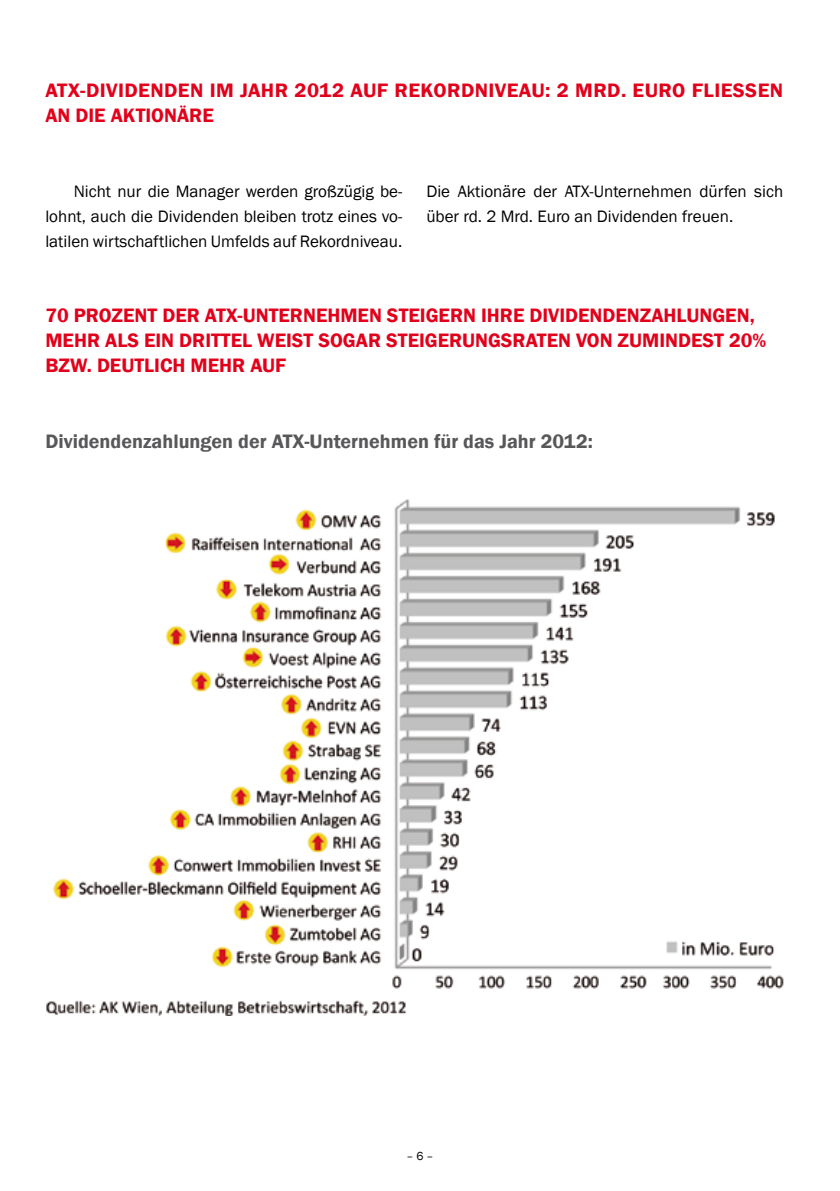
<style>
.page{position:relative;width:840px;height:1191px;background:#fff}
.page>*{position:absolute;margin:0;border:0;box-sizing:border-box;transform-origin:0 0}
.t1{font:600 20px/25px "Franklin Gothic";color:#e2001a}
.t2{font:600 20px/25px "Franklin Gothic";letter-spacing:.02em;color:#e2001a}
.t3{font:600 20px "Franklin Gothic";color:#58585a}
.t4{font:17px/25px "Franklin Gothic";color:#000;text-align:justify}
.t5{font:12px "Franklin Gothic";color:#000}
</style>
<div class="page">
<img style="left:46px;top:499px;width:738px;height:516px">
<p class="t2" style="left:45px;top:78px;width:739px">ATX-DIVIDENDEN IM JAHR 2012 AUF REKORDNIVEAU: 2 MRD. EURO FLIESSEN<br>AN DIE AKTIONÄRE</p>
<p class="t4" style="left:45px;top:179px;width:358px;text-indent:28px">Nicht nur die Manager werden großzügig be&shy;lohnt, auch die Dividenden bleiben trotz eines vo&shy;latilen wirtschaftlichen Umfelds auf Rekordniveau.</p>
<p class="t4" style="left:426px;top:179px;width:358px">Die Aktionäre der ATX-Unternehmen dürfen sich über rd. 2 Mrd. Euro an Dividenden freuen.</p>
<p class="t1" style="left:45px;top:303px;width:722px">70 PROZENT DER ATX-UNTERNEHMEN STEIGERN IHRE DIVIDENDENZAHLUNGEN,<br>MEHR ALS EIN DRITTEL WEIST SOGAR STEIGERUNGSRATEN VON ZUMINDEST 20%<br>BZW. DEUTLICH MEHR AUF</p>
<p class="t3" style="left:45px;top:429px;width:548px">DIVIDENDENZAHLUNGEN DER ATX-UNTERNEHMEN FÜR DAS JAHR 2012:</p>
<p class="t5" style="left:406px;top:1148px;width:29px">– 6 –</p>
</div>
